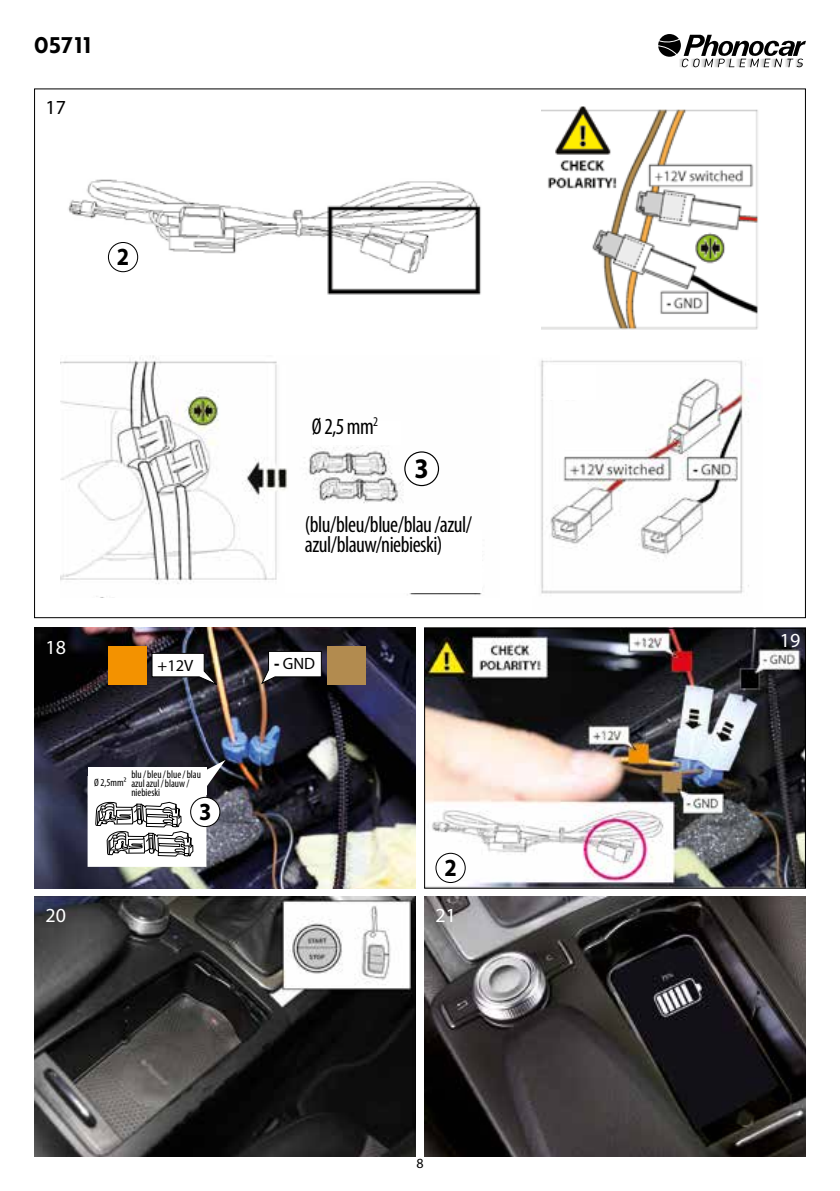
<style>
.page{position:relative;width:840px;height:1191px;background:#fff}
.page>*{position:absolute;margin:0;border:0;box-sizing:border-box;transform-origin:0 0}
.t1{font:700 28.4px "Myriad Pro";color:#000;scale:.9 1}
.t2{font:700 24.8px "Myriad Pro";color:#000;scale:.9 1}
.t3{font:condensed 23px/20.6px "Myriad Pro";letter-spacing:-.025em;color:#000;scale:.96 1}
.t4{font:22px "Brother 1816 Bold";letter-spacing:.04em;color:#000}
.t5{font:20px "Myriad Pro";color:#fff}
.t6{font:20px "Myriad Pro";color:#000}
.t7{font:16.4px "Myriad Pro";color:#000}
.t8{font:14px "Myriad Pro";color:#000}
.t9{font:condensed 11px/9px "Myriad Pro";color:#000;scale:.96 1}
.t10{font:condensed 11px "Myriad Pro";color:#000}
.t11{font:condensed 10.6px "Myriad Pro";color:#000}
.s1{font-weight:900}
</style>
<div class="page">
<svg style="left:658px;top:34px;width:147px;height:33px"></svg>
<img style="left:34px;top:896px;width:381px;height:261px">
<img style="left:424px;top:896px;width:381px;height:261px">
<img style="left:34px;top:628px;width:381px;height:260px">
<div style="left:327px;top:646px;width:38px;height:38px;background:#b28b4f"></div>
<svg style="left:260px;top:650px;width:62px;height:35px"></svg>
<div style="left:108px;top:646px;width:38px;height:38px;background:#f39200"></div>
<svg style="left:151px;top:652px;width:69px;height:35px"></svg>
<svg style="left:87px;top:760px;width:138px;height:107px"></svg>
<div style="left:190px;top:797px;width:30px;height:29px;background:#fff;border-radius:50%"></div>
<div style="left:190px;top:797px;width:30px;height:30px;border:1px solid #000;border-radius:50%"></div>
<img style="left:68px;top:179px;width:413px;height:116px">
<div style="left:108px;top:242px;width:30px;height:30px;background:#fff;border-radius:50%"></div>
<div style="left:108px;top:242px;width:30px;height:30px;border:1px solid #000;border-radius:50%"></div>
<img style="left:60px;top:356px;width:422px;height:241px">
<div style="left:404px;top:452px;width:34px;height:33px;background:#fff;border-radius:50%"></div>
<div style="left:404px;top:451px;width:35px;height:35px;border:1px solid #000;border-radius:50%"></div>
<div style="left:312px;top:421px;width:88px;height:24px;background:#fff"></div>
<div style="left:285px;top:530px;width:197px;height:63px;background:#fff"></div>
<img style="left:541px;top:107px;width:217px;height:223px">
<img style="left:540px;top:360px;width:209px;height:234px">
<div style="left:546px;top:365px;width:49px;height:34px;background:#fff"></div>
<img style="left:426px;top:630px;width:377px;height:256px">
<div style="left:435px;top:853px;width:30px;height:29px;background:#fff;border-radius:50%"></div>
<div style="left:435px;top:852px;width:30px;height:31px;border:1px solid #000;border-radius:50%"></div>
<div style="left:424px;top:628px;width:381px;height:260px;border:1px solid #000"></div>
<p class="t4" style="left:34px;top:29px;width:59px">05711</p>
<p class="t6" style="left:45px;top:95px;width:22px">17</p>
<p class="t2" style="left:117px;top:240px;width:15px">2</p>
<p class="t5" style="left:45px;top:635px;width:22px">18</p>
<p class="t3" style="left:312px;top:416px;width:71px">Ø 2,5 mm<sup>2</sup></p>
<p class="t1" style="left:414px;top:450px;width:17px">3</p>
<p class="t3" style="left:304px;top:514px;width:175px">(blu/bleu/blue/blau /azul/ azul/blauw/niebieski)</p>
<p class="t7" style="left:157px;top:655px;width:37px">+12V</p>
<p class="t7" style="left:274px;top:653px;width:42px"><span class="s1">-</span> GND</p>
<p class="t9" style="left:131px;top:770px;width:74px">blu / bleu / blue / blau azul azul / blauw / niebieski</p>
<p class="t11" style="left:94px;top:776px;width:79px">Ø 2,5mm² (blau / blue)</p>
<p class="t10" style="left:104px;top:782px;width:82px">Ø 2,5mm² (blau / blue)</p>
<p class="t2" style="left:199px;top:795px;width:15px">3</p>
<p class="t2" style="left:444px;top:851px;width:15px">2</p>
<p class="t5" style="left:45px;top:903px;width:22px">20</p>
<p class="t5" style="left:435px;top:903px;width:22px">21</p>
<p class="t8" style="left:416px;top:1154px;width:9px">8</p>
<p class="t5" style="left:779px;top:627px;width:22px">19</p>
</div>
